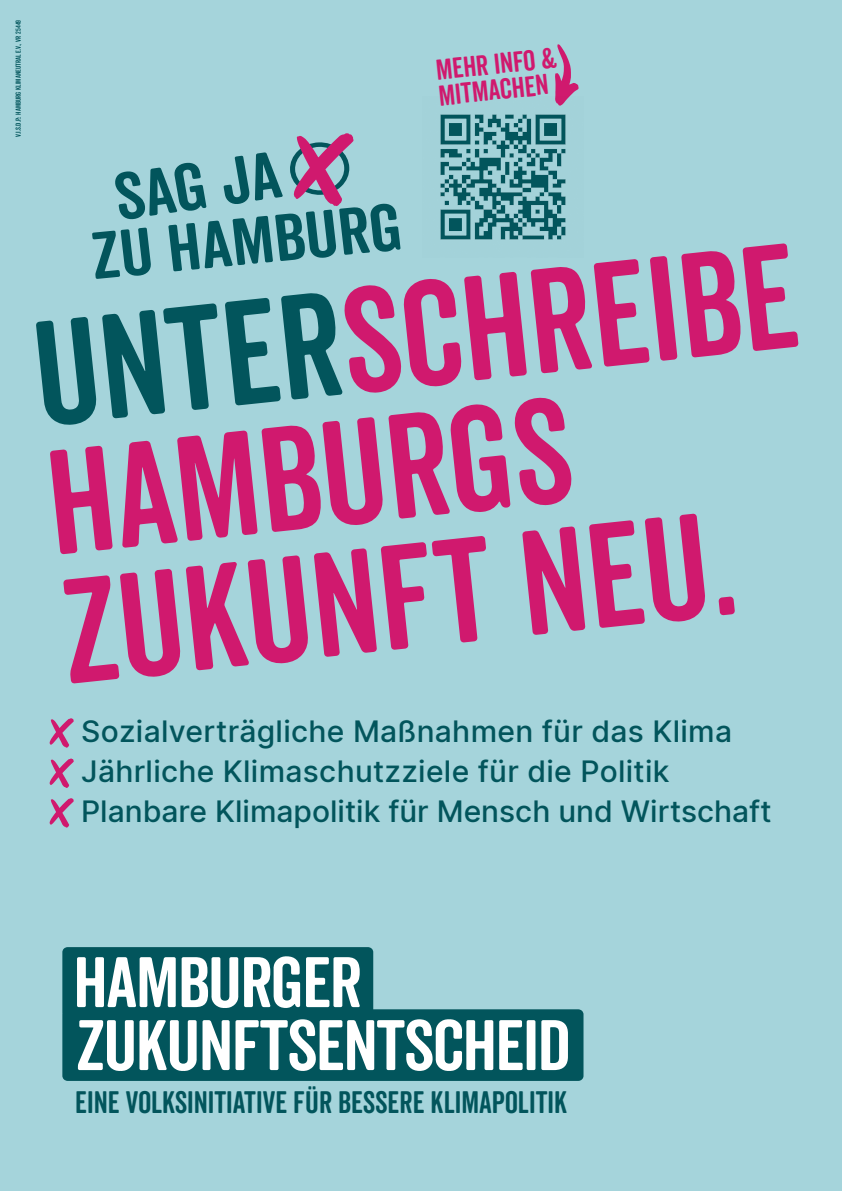
<style>
.page{position:relative;width:842px;height:1191px;background:#a5d4db}
.page>*{position:absolute;margin:0;border:0;box-sizing:border-box;transform-origin:0 0}
.t1{font:144px/129.6px "Veneer Clean Soft";color:#d0196e}
.t2{font:30.2px "Veneer Clean Soft";color:#02555c}
.t3{font:500 30px/40px "Inter";letter-spacing:.01em;color:#02555c}
.t4{font:27.9px/25.6px "Veneer Clean Soft";color:#d0196e}
.t5{font:7px "Veneer Clean Soft";letter-spacing:.01em;color:#02555c}
.s1{color:#02555c}
</style>
<div class="page">
<svg style="left:49px;top:718px;width:25px;height:29px"></svg>
<svg style="left:49px;top:758px;width:25px;height:30px"></svg>
<svg style="left:49px;top:798px;width:25px;height:29px"></svg>
<svg style="left:555px;top:44px;width:24px;height:52px"></svg>
<img style="left:440px;top:96px;width:130px;height:144px">
<svg style="left:92px;top:133px;width:308px;height:146px"></svg>
<svg style="left:62px;top:947px;width:521px;height:134px;fill:#02555c"></svg>
<svg style="left:77px;top:956px;width:491px;height:115px"></svg>
<p class="t5" style="left:14px;top:137px;width:119px;rotate:-90deg">V.I.S.D.P.: HAMBURG KLIMANEUTRAL E.V., VR 25449</p>
<p class="t4" style="left:435px;top:57px;width:123px;rotate:-6deg">MEHR INFO &amp;<br>MITMACHEN</p>
<h1 class="t1" style="left:28px;top:309px;width:768px;rotate:-6deg"><span class="s1">UNTER</span>SCHREIBE<br>HAMBURGS<br>ZUKUNFT NEU.</h1>
<p class="t3" style="left:81px;top:710px;width:692px">Sozialverträgliche Maßnahmen für das Klima<br>Jährliche Klimaschutzziele für die Politik<br>Planbare Klimapolitik für Mensch und Wirtschaft</p>
<p class="t2" style="left:75px;top:1084px;width:493px">EINE VOLKSINITIATIVE FÜR BESSERE KLIMAPOLITIK</p>
</div>
